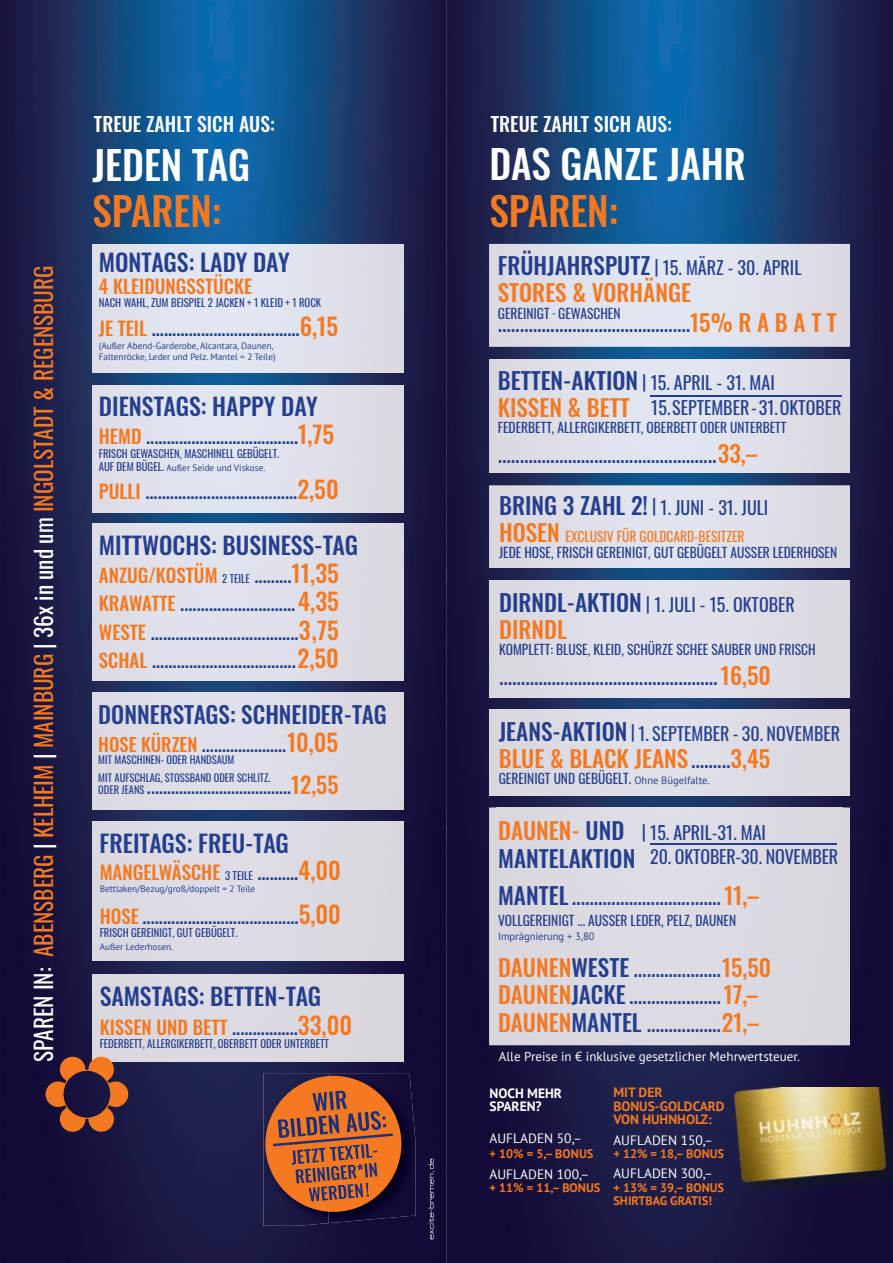
<style>
.page{position:relative;width:893px;height:1263px;background:#fff}
.page>*{position:absolute;margin:0;border:0;box-sizing:border-box;transform-origin:0 0}
.t1{font:500 39.3px "Oswald";color:#fff}
.t2{font:500 39.3px "Oswald";color:#f47921}
.t3{font:500 23.85px "Oswald";color:#253f8e}
.t4{font:23.25px/27.9px "Oswald";color:#253f8e}
.t5{font:500 23.25px "Oswald";color:#f47921}
.t6{font:23.25px "Oswald";color:#f47921}
.t7{font:500 23.25px "Oswald";color:#253f8e}
.t8{font:500 19.65px "Oswald";color:#fff}
.t9{font:500 18.9px/28.3px "Oswald";color:#253f8e;text-align:justify}
.t10{font:500 18.9px "Oswald";color:#f47921}
.t11{font:500 18.45px "Oswald";color:#253f8e}
.t12{font:18px "Oswald";color:#253f8e}
.t13{font:13.5px/16.2px "Oswald";color:#253f8e}
.t14{font:13.5px "PT Sans";color:#fff}
.t15{font:700 13.5px/13.5px "PT Sans";color:#f47921}
.t16{font:700 13.5px/13.5px "PT Sans";color:#fff}
.t17{font:13.05px "PT Sans";color:#fff}
.t18{font:700 12.3px/13.5px "PT Sans";color:#f47921}
.t19{font:10.8px "Oswald";color:#253f8e}
.t20{font:10.5px/18px "Oswald";color:#253f8e}
.t21{font:10.5px "PT Sans";color:#253f8e}
.t22{font:9.3px/11.7px "PT Sans";color:#253f8e}
.s1{color:#fff}
.s2{color:#f47921}
.s3{font-size:23.85px;color:#f47921}
.s4{font-family:"Oswald";font-size:10.8px}
.s5{font-weight:400;font-size:10.8px}
.s6{font-weight:400;font-size:10.5px}
.s7{font-size:22.65px;color:#f47921}
.s8{font-weight:400;font-size:10.8px;color:#253f8e}
.s9{color:#253f8e}
.s10{font-size:23.85px}
.s11{font-weight:500;font-size:23.25px}
.s12{font-weight:500;color:#f47921}
.s13{font-weight:500;font-size:23.25px;color:#f47921}
.s14{font-weight:400;color:#253f8e}
.s15{font-family:"PT Sans";font-size:10.5px}
.s16{font-weight:500}
</style>
<div class="page">
<img style="left:0;top:0;width:893px;height:1263px">
<svg style="left:446px;top:569px;width:1px;height:12px"></svg>
<svg style="left:446px;top:826px;width:1px;height:12px"></svg>
<img style="left:93px;top:244px;width:311px;height:128px">
<img style="left:93px;top:385px;width:311px;height:127px">
<img style="left:93px;top:524px;width:311px;height:157px">
<div style="left:93px;top:692px;width:311px;height:117px;background:#dedde6"></div>
<div style="left:93px;top:821px;width:311px;height:140px;background:#dcdbe3"></div>
<div style="left:93px;top:974px;width:311px;height:87px;background:#dbd9e0"></div>
<img style="left:329px;top:1074px;width:86px;height:149px">
<img style="left:263px;top:1215px;width:66px;height:11px">
<svg style="left:262px;top:1073px;width:142px;height:142px;background:#945136"></svg>
<svg style="left:46px;top:1057px;width:82px;height:75px;background:#723e35"></svg>
<img style="left:724px;top:1087px;width:169px;height:111px">
<div style="left:489px;top:581px;width:361px;height:116px;background:#dedde6"></div>
<img style="left:489px;top:486px;width:361px;height:82px">
<img style="left:496px;top:361px;width:347px;height:74px">
<img style="left:489px;top:435px;width:354px;height:38px">
<img style="left:843px;top:359px;width:7px;height:114px">
<img style="left:489px;top:359px;width:7px;height:76px">
<img style="left:496px;top:359px;width:347px;height:2px">
<img style="left:489px;top:244px;width:361px;height:103px">
<div style="left:496px;top:809px;width:347px;height:189px;background:#dbd9e2"></div>
<div style="left:489px;top:998px;width:361px;height:47px;background:#dbd9e0"></div>
<img style="left:489px;top:808px;width:7px;height:190px">
<img style="left:843px;top:808px;width:7px;height:190px">
<img style="left:496px;top:808px;width:347px;height:1px">
<hr style="left:650px;top:844px;width:187px;height:1px;background:#253f8e">
<hr style="left:650px;top:395px;width:192px;height:1px;background:#253f8e">
<svg style="left:428px;top:1158px;width:6px;height:81px"></svg>
<div style="left:489px;top:710px;width:361px;height:86px;background:#dddce4"></div>
<p class="t6" style="left:23px;top:1062px;width:798px;rotate:-90deg"><span class="s1">SPAREN IN:</span> ABENSBERG <span class="s1">|</span> KELHEIM <span class="s1">|</span> MAINBURG <span class="s1">| 36x in und um</span> INGOLSTADT &amp; REGENSBURG</p>
<p class="t8" style="left:94px;top:114px;width:182px">TREUE ZAHLT SICH AUS:</p>
<h1 class="t1" style="left:92px;top:144px;width:159px">JEDEN TAG</h1>
<h1 class="t2" style="left:92px;top:191px;width:130px">SPAREN:</h1>
<p class="t3" style="left:99px;top:250px;width:192px">MONTAGS: LADY DAY</p>
<p class="t10" style="left:99px;top:276px;width:155px">4 KLEIDUNGSSTÜCKE</p>
<p class="t19" style="left:99px;top:293px;width:224px">NACH WAHL, ZUM BEISPIEL 2 JACKEN + 1 KLEID + 1 ROCK</p>
<p class="t9" style="left:99px;top:315px;width:241px"><span class="s2">JE TEIL</span> ....................................<span class="s3">6,15</span></p>
<p class="t22" style="left:99px;top:339px;width:178px">(Außer Abend-Garderobe, Alcantara, Daunen,<br>Faltenröcke, Leder und Pelz. Mantel = 2 Teile)</p>
<p class="t3" style="left:99px;top:394px;width:220px">DIENSTAGS: HAPPY DAY</p>
<p class="t9" style="left:99px;top:423px;width:237px"><span class="s2">HEMD</span> .....................................<span class="s3">1,75</span></p>
<p class="t19" style="left:99px;top:444px;width:182px">FRISCH GEWASCHEN, MASCHINELL GEBÜGELT.</p>
<p class="t22" style="left:99px;top:462px;width:168px"><span class="s4">AUF DEM BÜGEL.</span> Außer Seide und Viskose.</p>
<p class="t9" style="left:99px;top:479px;width:241px"><span class="s2">PULLI</span> .....................................<span class="s3">2,50</span></p>
<p class="t3" style="left:99px;top:533px;width:261px">MITTWOCHS: BUSINESS-TAG</p>
<p class="t9" style="left:99px;top:562px;width:242px"><span class="s2">ANZUG/KOSTÜM</span> <span class="s5">2 TEILE</span> ......... <span class="s3">11,35<br></span><span class="s2">KRAWATTE</span> ............................ <span class="s3">4,35<br></span><span class="s2">WESTE</span> .................................... <span class="s3">3,75<br></span><span class="s2">SCHAL</span> ................................... <span class="s3">2,50</span></p>
<p class="t7" style="left:98px;top:703px;width:290px">DONNERSTAGS: SCHNEIDER-TAG</p>
<p class="t11" style="left:98px;top:735px;width:242px"><span class="s2">HOSE KÜRZEN</span> ..................... <span class="s3">10,05</span></p>
<p class="t20" style="left:98px;top:750px;width:174px">MIT MASCHINEN- ODER HANDSAUM<br>MIT AUFSCHLAG, STOSSBAND ODER SCHLITZ.</p>
<p class="t11" style="left:98px;top:777px;width:242px"><span class="s6">ODER JEANS</span> .................................... <span class="s7">12,55</span></p>
<p class="t3" style="left:100px;top:831px;width:191px">FREITAGS: FREU-TAG</p>
<p class="t10" style="left:100px;top:863px;width:243px">MANGELWÄSCHE <span class="s8">3 TEILE</span> <span class="s9">..........</span><span class="s10">4,00</span></p>
<p class="t22" style="left:100px;top:883px;width:157px">Bettlaken/Bezug/groß/doppelt = 2 Teile</p>
<p class="t9" style="left:100px;top:903px;width:243px"><span class="s2">HOSE</span> ......................................<span class="s3">5,00</span></p>
<p class="t19" style="left:100px;top:923px;width:139px">FRISCH GEREINIGT, GUT GEBÜGELT.</p>
<p class="t22" style="left:100px;top:940px;width:75px">Außer Lederhosen.</p>
<p class="t3" style="left:100px;top:984px;width:223px">SAMSTAGS: BETTEN-TAG</p>
<p class="t9" style="left:100px;top:1014px;width:254px"><span class="s2">KISSEN UND BETT</span> ................<span class="s3">33,00</span></p>
<p class="t19" style="left:100px;top:1034px;width:231px">FEDERBETT, ALLERGIKERBETT, OBERBETT ODER UNTERBETT</p>
<p class="t8" style="left:491px;top:113px;width:182px">TREUE ZAHLT SICH AUS:</p>
<h1 class="t1" style="left:489px;top:144px;width:258px">DAS GANZE JAHR</h1>
<h1 class="t2" style="left:489px;top:190px;width:130px">SPAREN:</h1>
<p class="t12" style="left:498px;top:252px;width:305px"><span class="s11">FRÜHJAHRSPUTZ</span> | 15. MÄRZ - 30. APRIL</p>
<p class="t5" style="left:498px;top:281px;width:195px">STORES &amp; VORHÄNGE</p>
<p class="t13" style="left:498px;top:304px;width:124px">GEREINIGT · GEWASCHEN</p>
<p class="t4" style="left:498px;top:306px;width:341px">............................................<span class="s12">15% R A B A T T</span></p>
<p class="t12" style="left:498px;top:367px;width:278px"><span class="s11">BETTEN-AKTION</span> | 15. APRIL - 31. MAI</p>
<p class="t5" style="left:498px;top:396px;width:133px">KISSEN &amp; BETT</p>
<p class="t13" style="left:498px;top:418px;width:290px">FEDERBETT, ALLERGIKERBETT, OBERBETT ODER UNTERBETT</p>
<p class="t4" style="left:498px;top:437px;width:261px">..................................................<span class="s12">33,–</span></p>
<p class="t12" style="left:499px;top:492px;width:271px"><span class="s11">BRING 3 ZAHL 2!</span> | 1. JUNI - 31. JULI</p>
<p class="t13" style="left:499px;top:527px;width:340px"><span class="s13">HOSEN</span> <span class="s2">EXCLUSIV FÜR GOLDCARD-BESITZER<br></span>JEDE HOSE, FRISCH GEREINIGT, GUT GEBÜGELT AUSSER LEDERHOSEN</p>
<p class="t12" style="left:499px;top:589px;width:297px"><span class="s11">DIRNDL-AKTION</span> | 1. JULI - 15. OKTOBER</p>
<p class="t5" style="left:499px;top:617px;width:69px">DIRNDL</p>
<p class="t13" style="left:499px;top:640px;width:318px">KOMPLETT: BLUSE, KLEID, SCHÜRZE SCHEE SAUBER UND FRISCH</p>
<p class="t4" style="left:499px;top:659px;width:273px">..................................................<span class="s12">16,50</span></p>
<p class="t12" style="left:651px;top:392px;width:192px">15.SEPTEMBER-31.OKTOBER</p>
<p class="t12" style="left:499px;top:717px;width:343px"><span class="s11">JEANS-AKTION</span> | 1. SEPTEMBER - 30. NOVEMBER</p>
<p class="t5" style="left:499px;top:746px;width:273px">BLUE &amp; BLACK JEANS <span class="s14">.........</span>3,45</p>
<p class="t13" style="left:499px;top:769px;width:212px">GEREINIGT UND GEBÜGELT. <span class="s15">Ohne Bügelfalte.</span></p>
<p class="t5" style="left:498px;top:818px;width:127px">DAUNEN- <span class="s9">UND</span></p>
<p class="t12" style="left:498px;top:841px;width:341px"><span class="s11">MANTELAKTION</span> 20. OKTOBER-30. NOVEMBER</p>
<p class="t12" style="left:642px;top:817px;width:126px">| 15. APRIL-31. MAI</p>
<p class="t4" style="left:498px;top:879px;width:262px"><span class="s16">MANTEL</span> ........................... .......<span class="s12">11,–</span></p>
<p class="t13" style="left:498px;top:911px;width:240px">VOLLGEREINIGT ... AUSSER LEDER, PELZ, DAUNEN</p>
<p class="t21" style="left:498px;top:929px;width:98px">Imprägnierung + 3,80</p>
<p class="t4" style="left:498px;top:951px;width:275px"><span class="s12">DAUNEN</span><span class="s16">WESTE</span> ....................<span class="s12">15,50<br>DAUNEN</span><span class="s16">JACKE</span> .....................<span class="s12">17,–<br>DAUNEN</span><span class="s16">MANTEL</span> .................<span class="s12">21,–</span></p>
<p class="t17" style="left:499px;top:1048px;width:302px">Alle Preise in € inklusive gesetzlicher Mehrwertsteuer.</p>
<p class="t16" style="left:490px;top:1086px;width:74px">NOCH MEHR<br>SPAREN?</p>
<p class="t14" style="left:490px;top:1130px;width:94px">AUFLADEN 50,–</p>
<p class="t18" style="left:490px;top:1147px;width:105px">+ 10% = 5,– BONUS</p>
<p class="t14" style="left:490px;top:1165px;width:101px">AUFLADEN 100,–</p>
<p class="t18" style="left:490px;top:1181px;width:112px">+ 11% = 11,– BONUS</p>
<p class="t15" style="left:613px;top:1085px;width:113px">MIT DER<br>BONUS-GOLDCARD<br>VON HUHNHOLZ:</p>
<p class="t14" style="left:613px;top:1131px;width:101px">AUFLADEN 150,–</p>
<p class="t18" style="left:613px;top:1147px;width:112px">+ 12% = 18,– BONUS</p>
<p class="t14" style="left:613px;top:1165px;width:101px">AUFLADEN 300,–</p>
<p class="t18" style="left:613px;top:1180px;width:112px">+ 13% = 39,– BONUS<br>SHIRTBAG GRATIS!</p>
</div>
